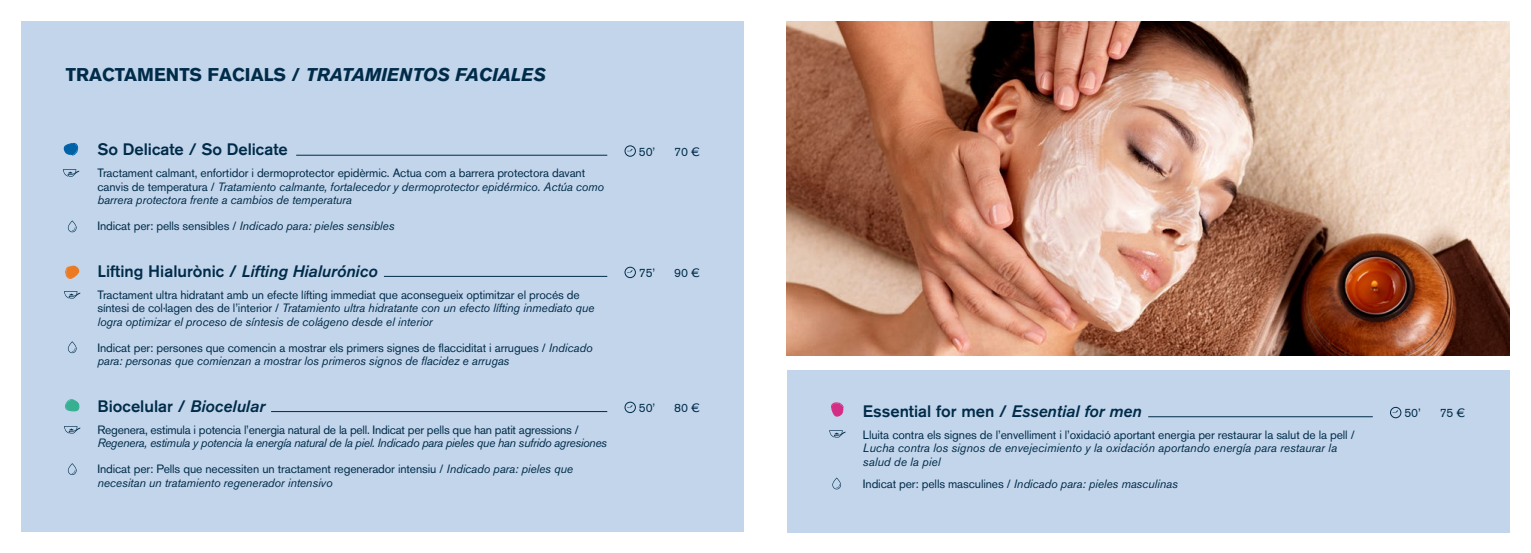
<style>
.page{position:relative;width:1531px;height:553px;background:#fff}
.page>*{position:absolute;margin:0;border:0;box-sizing:border-box;transform-origin:0 0}
.t1{font:italic 700 18.3px "Akzidenz Grotesk BQ";color:#002b49}
.t2{font:500 16.5px "Akzidenz Grotesk BQ";color:#002b49}
.t3{font:12px/13.5px "Akzidenz Grotesk BQ";letter-spacing:-.01em;color:#002b49}
.t4{font:italic 12px/13.5px "Akzidenz Grotesk BQ";letter-spacing:-.01em;color:#002b49}
.t5{font:italic 12px/26.2px "Akzidenz Grotesk BQ";letter-spacing:-.03em;color:#002b49}
.s1{font-style:normal}
.s2{font-family:"Akzidenz Grotesk BQ Med";font-weight:400;font-style:italic}
.s3{font-style:italic}
</style>
<div class="page">
<div style="left:21px;top:21px;width:723px;height:510px;background:#c2d5eb"></div>
<div style="left:787px;top:370px;width:722px;height:163px;background:#c2d5eb"></div>
<svg style="left:64px;top:426px;width:16px;height:7px"></svg>
<svg style="left:65px;top:399px;width:15px;height:12px"></svg>
<svg style="left:64px;top:291px;width:16px;height:7px"></svg>
<svg style="left:65px;top:265px;width:15px;height:14px"></svg>
<div style="left:624px;top:145px;width:12px;height:12px;border:1px solid #002b49;border-radius:50%"></div>
<div style="left:624px;top:402px;width:12px;height:11px;border:1px solid #002b49;border-radius:50%"></div>
<div style="left:624px;top:267px;width:12px;height:11px;border:1px solid #002b49;border-radius:50%"></div>
<hr style="left:296px;top:155px;width:311px;height:1px;background:#002b49">
<hr style="left:271px;top:411px;width:336px;height:1px;background:#002b49">
<hr style="left:384px;top:276px;width:223px;height:1px;background:#002b49">
<svg style="left:63px;top:169px;width:16px;height:8px"></svg>
<svg style="left:63px;top:143px;width:15px;height:13px"></svg>
<svg style="left:829px;top:430px;width:17px;height:7px"></svg>
<svg style="left:831px;top:402px;width:13px;height:15px"></svg>
<div style="left:1390px;top:407px;width:11px;height:11px;border:1px solid #002b49;border-radius:50%"></div>
<hr style="left:1148px;top:416px;width:225px;height:1px;background:#002b49">
<img style="left:787px;top:21px;width:722px;height:334px">
<svg style="left:832px;top:477px;width:9px;height:12px"></svg>
<svg style="left:68px;top:463px;width:9px;height:12px"></svg>
<svg style="left:68px;top:341px;width:9px;height:12px"></svg>
<svg style="left:68px;top:220px;width:9px;height:12px"></svg>
<h1 class="t1" style="left:66px;top:63px;width:482px"><span class="s1">TRACTAMENTS FACIALS /</span> TRATAMIENTOS FACIALES</h1>
<h2 class="t2" style="left:97px;top:139px;width:192px">So Delicate / So Delicate</h2>
<p class="t4" style="left:97px;top:166px;width:508px"><span class="s1">Tractament calmant, enfortidor i dermoprotector epidèrmic. Actua com a barrera protectora davant canvis de temperatura /</span> Tratamiento calmante, fortalecedor y dermoprotector epidérmico. Actúa como barrera protectora frente a cambios de temperatura</p>
<p class="t4" style="left:97px;top:219px;width:299px"><span class="s1">Indicat per: pells sensibles /</span> Indicado para: pieles sensibles</p>
<h2 class="t2" style="left:97px;top:261px;width:282px">Lifting Hialurònic / <span class="s2">Lifting Hialurónico</span></h2>
<p class="t3" style="left:97px;top:288px;width:498px">Tractament ultra hidratant amb un efecte lífting immediat que aconsegueix optimitzar el procés de síntesi de col·lagen des de l’interior / <span class="s3">Tratamiento ultra hidratante con un efecto lífting inmediato que logra optimizar el proceso de síntesis de colágeno desde el interior</span></p>
<p class="t3" style="left:97px;top:341px;width:497px">Indicat per: persones que comencin a mostrar els primers signes de flacciditat i arrugues / <span class="s3">Indicado para: personas que comienzan a mostrar los primeros signos de flacidez e arrugas</span></p>
<h2 class="t2" style="left:97px;top:396px;width:169px">Biocelular / <span class="s2">Biocelular</span></h2>
<p class="t3" style="left:97px;top:423px;width:483px">Regenera, estimula i potencia l’energia natural de la pell. Indicat per pells que han patit agressions /</p>
<p class="t5" style="left:97px;top:430px;width:511px">Regenera, estimula y potencia la energía natural de la piel. Indicado para pieles que han sufrido agresiones<br><span class="s1">Indicat per: Pells que necessiten un tractament regenerador intensiu /</span> Indicado para: pieles que</p>
<p class="t4" style="left:97px;top:476px;width:237px">necesitan un tratamiento regenerador intensivo</p>
<p class="t3" style="left:639px;top:145px;width:18px">50’</p>
<p class="t3" style="left:674px;top:145px;width:27px">70 €</p>
<p class="t3" style="left:639px;top:266px;width:18px">75’</p>
<p class="t3" style="left:674px;top:266px;width:27px">90 €</p>
<p class="t3" style="left:639px;top:401px;width:18px">50’</p>
<p class="t3" style="left:674px;top:401px;width:27px">80 €</p>
<h2 class="t2" style="left:863px;top:401px;width:280px">Essential for men / <span class="s2">Essential for men</span></h2>
<p class="t3" style="left:863px;top:428px;width:493px">Lluita contra els signes de l’envelliment i l’oxidació aportant energia per restaurar la salut de la pell /</p>
<p class="t4" style="left:863px;top:441px;width:476px">Lucha contra los signos de envejecimiento y la oxidación aportando energía para restaurar la salud de la piel</p>
<p class="t4" style="left:863px;top:477px;width:316px"><span class="s1">Indicat per: pells masculines /</span> Indicado para: pieles masculinas</p>
<p class="t3" style="left:1404px;top:406px;width:18px">50’</p>
<p class="t3" style="left:1439px;top:406px;width:27px">75 €</p>
</div>
